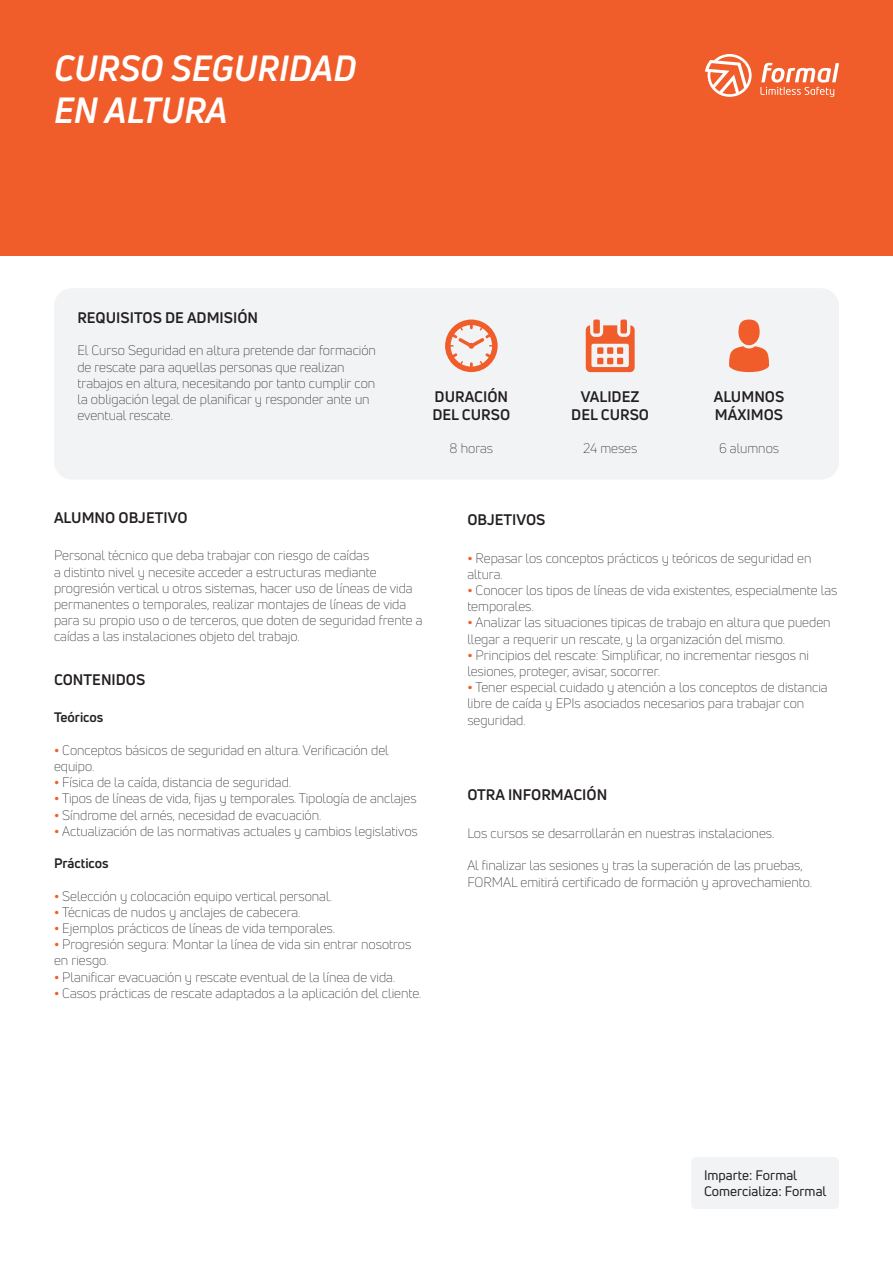
<style>
.page{position:relative;width:893px;height:1263px;background:#fff}
.page>*{position:absolute;margin:0;border:0;box-sizing:border-box;transform-origin:0 0}
.t1{font:italic 700 35.7px/42.8px "Uni Neue";color:#fff}
.t2{font:700 15px "Uni Neue";color:#231f20}
.t3{font:300 13.5px/16.2px "Uni Neue";color:#231f20}
.t4{font:13.5px "Uni Neue";color:#231f20}
.t5{font:700 13.5px "Uni Neue";color:#231f20}
.s1{font-weight:700;color:#f15d2a}
</style>
<div class="page">
<div style="left:0;top:0;width:893px;height:256px;background:#f15d2a"></div>
<svg style="left:705px;top:54px;width:47px;height:43px"></svg>
<svg style="left:760px;top:63px;width:79px;height:34px"></svg>
<div style="left:54px;top:288px;width:785px;height:192px;background:#f2f3f4;border-radius:18px"></div>
<div style="left:738px;top:319px;width:22px;height:26px;background:#f15d2a;border-radius:50%"></div>
<svg style="left:729px;top:346px;width:40px;height:26px"></svg>
<svg style="left:445px;top:319px;width:53px;height:53px"></svg>
<svg style="left:586px;top:325px;width:49px;height:47px"></svg>
<div style="left:593px;top:319px;width:7px;height:14px;background:#f15d2a;border-radius:2px"></div>
<div style="left:620px;top:319px;width:7px;height:14px;background:#f15d2a;border-radius:2px"></div>
<div style="left:691px;top:1157px;width:148px;height:52px;background:#f2f3f4;border-radius:4px"></div>
<p class="t1" style="left:54px;top:46px;width:304px">CURSO SEGURIDAD<br>EN ALTURA</p>
<p class="t2" style="left:77px;top:308px;width:182px">REQUISITOS DE ADMISIÓN</p>
<p class="t3" style="left:77px;top:342px;width:300px">El Curso Seguridad en altura pretende dar formación de rescate para aquellas personas que realizan trabajos en altura, necesitando por tanto cumplir con la obligación legal de planificar y responder ante un eventual rescate.</p>
<p class="t2" style="left:435px;top:387px;width:75px">DURACIÓN</p>
<p class="t2" style="left:432px;top:405px;width:79px">DEL CURSO</p>
<p class="t3" style="left:449px;top:440px;width:45px">8 horas</p>
<p class="t2" style="left:581px;top:387px;width:60px">VALIDEZ</p>
<p class="t2" style="left:571px;top:405px;width:79px">DEL CURSO</p>
<p class="t3" style="left:583px;top:440px;width:56px">24 meses</p>
<p class="t2" style="left:714px;top:387px;width:72px">ALUMNOS</p>
<p class="t2" style="left:715px;top:405px;width:70px">MÁXIMOS</p>
<p class="t3" style="left:719px;top:440px;width:62px">6 alumnos</p>
<p class="t2" style="left:54px;top:508px;width:135px">ALUMNO OBJETIVO</p>
<p class="t3" style="left:54px;top:547px;width:370px">Personal técnico que deba trabajar con riesgo de caídas<br>a distinto nivel y necesite acceder a estructuras mediante progresión vertical u otros sistemas, hacer uso de líneas de vida permanentes o temporales, realizar montajes de líneas de vida para su propio uso o de terceros, que doten de seguridad frente a caídas a las instalaciones objeto del trabajo.</p>
<p class="t2" style="left:54px;top:670px;width:93px">CONTENIDOS</p>
<p class="t5" style="left:54px;top:709px;width:51px">Teóricos</p>
<p class="t3" style="left:54px;top:742px;width:336px"><span class="s1">•</span> Conceptos básicos de seguridad en altura. Verificación del equipo.</p>
<p class="t3" style="left:54px;top:774px;width:239px"><span class="s1">•</span> Física de la caída, distancia de seguridad.</p>
<p class="t3" style="left:54px;top:790px;width:364px"><span class="s1">•</span> Tipos de líneas de vida, fijas y temporales. Tipología de anclajes</p>
<p class="t3" style="left:54px;top:806px;width:269px"><span class="s1">•</span> Síndrome del arnés, necesidad de evacuación.</p>
<p class="t3" style="left:54px;top:823px;width:365px"><span class="s1">•</span> Actualización de las normativas actuales y cambios legislativos</p>
<p class="t5" style="left:54px;top:855px;width:56px">Prácticos</p>
<p class="t3" style="left:54px;top:887px;width:279px"><span class="s1">•</span> Selección y colocación equipo vertical personal.</p>
<p class="t3" style="left:54px;top:904px;width:248px"><span class="s1">•</span> Técnicas de nudos y anclajes de cabecera.</p>
<p class="t3" style="left:54px;top:920px;width:283px"><span class="s1">•</span> Ejemplos prácticos de líneas de vida temporales.</p>
<p class="t3" style="left:54px;top:936px;width:359px"><span class="s1">•</span> Progresión segura: Montar la línea de vida sin entrar nosotros en riesgo.</p>
<p class="t3" style="left:54px;top:968px;width:343px"><span class="s1">•</span> Planificar evacuación y rescate eventual de la línea de vida.</p>
<p class="t3" style="left:54px;top:985px;width:369px"><span class="s1">•</span> Casos prácticas de rescate adaptados a la aplicación del cliente.</p>
<p class="t2" style="left:467px;top:510px;width:80px">OBJETIVOS</p>
<p class="t3" style="left:467px;top:550px;width:346px"><span class="s1">•</span> Repasar los conceptos prácticos y teóricos de seguridad en altura.</p>
<p class="t3" style="left:467px;top:582px;width:372px"><span class="s1">•</span> Conocer los tipos de líneas de vida existentes, especialmente las temporales.</p>
<p class="t3" style="left:467px;top:614px;width:365px"><span class="s1">•</span> Analizar las situaciones tipicas de trabajo en altura que pueden llegar a requerir un rescate, y la organización del mismo.</p>
<p class="t3" style="left:467px;top:647px;width:343px"><span class="s1">•</span> Principios del rescate: Simplificar, no incrementar riesgos ni lesiones, proteger, avisar, socorrer.</p>
<p class="t3" style="left:467px;top:679px;width:362px"><span class="s1">•</span> Tener especial cuidado y atención a los conceptos de distancia libre de caída y EPIs asociados necesarios para trabajar con seguridad.</p>
<p class="t2" style="left:467px;top:785px;width:141px">OTRA INFORMACIÓN</p>
<p class="t3" style="left:467px;top:825px;width:309px">Los cursos se desarrollarán en nuestras instalaciones.</p>
<p class="t3" style="left:467px;top:857px;width:346px">Al finalizar las sesiones y tras la superación de las pruebas,<br>FORMAL emitirá certificado de formación y aprovechamiento.</p>
<p class="t4" style="left:704px;top:1167px;width:95px">Imparte: Formal</p>
<p class="t4" style="left:704px;top:1183px;width:124px">Comercializa: Formal</p>
</div>
